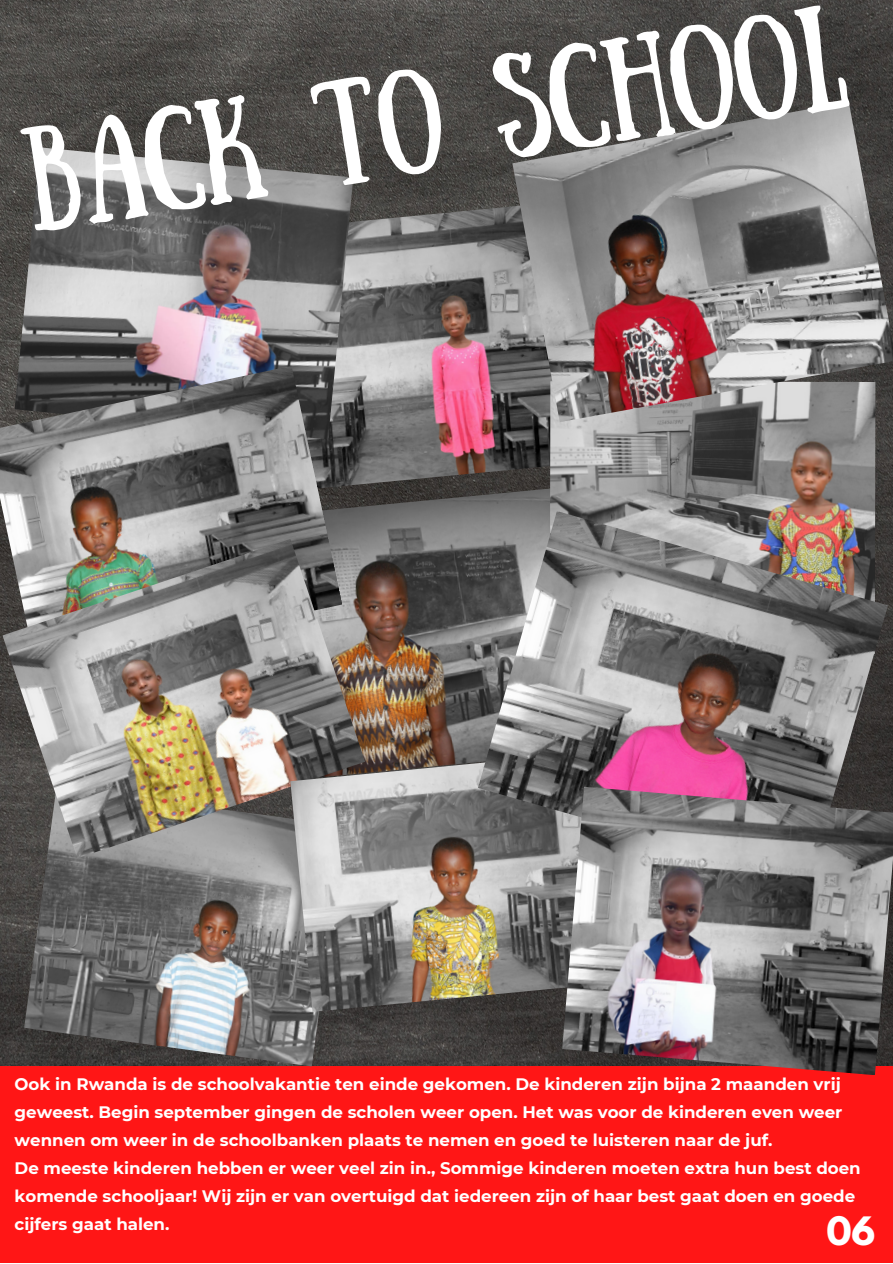
<style>
.page{position:relative;width:893px;height:1264px;background:#fff}
.page>*{position:absolute;margin:0;border:0;box-sizing:border-box;transform-origin:0 0}
.t1{font:105.45px "Sunday";color:#fff}
.t2{font:700 34.65px "League Spartan";color:#fff}
.t3{font:700 16.65px/28px "Montserrat";color:#fff}
</style>
<div class="page">
<img style="left:0;top:0;width:892px;height:1066px">
<div style="left:0;top:1066px;width:892px;height:107px;background:#ff1616"></div>
<div style="left:0;top:1173px;width:892px;height:89px;background:#ff1616"></div>
<img style="left:342px;top:203px;width:207px;height:282px">
<img style="left:342px;top:485px;width:207px;height:267px">
<img style="left:549px;top:422px;width:326px;height:89px">
<img style="left:512px;top:102px;width:380px;height:320px">
<img style="left:15px;top:147px;width:338px;height:292px">
<img style="left:24px;top:858px;width:320px;height:208px">
<img style="left:0;top:366px;width:342px;height:303px">
<img style="left:2px;top:539px;width:363px;height:319px">
<img style="left:290px;top:752px;width:272px;height:259px">
<img style="left:478px;top:511px;width:409px;height:371px">
<img style="left:562px;top:786px;width:330px;height:289px">
<h1 class="t1" style="left:14px;top:110px;width:829px;rotate:-9deg">BACK TO SCHOOL</h1>
<p class="t3" style="left:15px;top:1069px;width:847px">Ook in Rwanda is de schoolvakantie ten einde gekomen. De kinderen zijn bijna 2 maanden vrij geweest. Begin september gingen de scholen weer open. Het was voor de kinderen even weer wennen om weer in de schoolbanken plaats te nemen en goed te luisteren naar de juf.<br>De meeste kinderen hebben er weer veel zin in., Sommige kinderen moeten extra hun best doen komende schooljaar! Wij zijn er van overtuigd dat iedereen zijn of haar best gaat doen en goede cijfers gaat halen.</p>
<h2 class="t2" style="left:826px;top:1213px;width:51px">06</h2>
</div>
